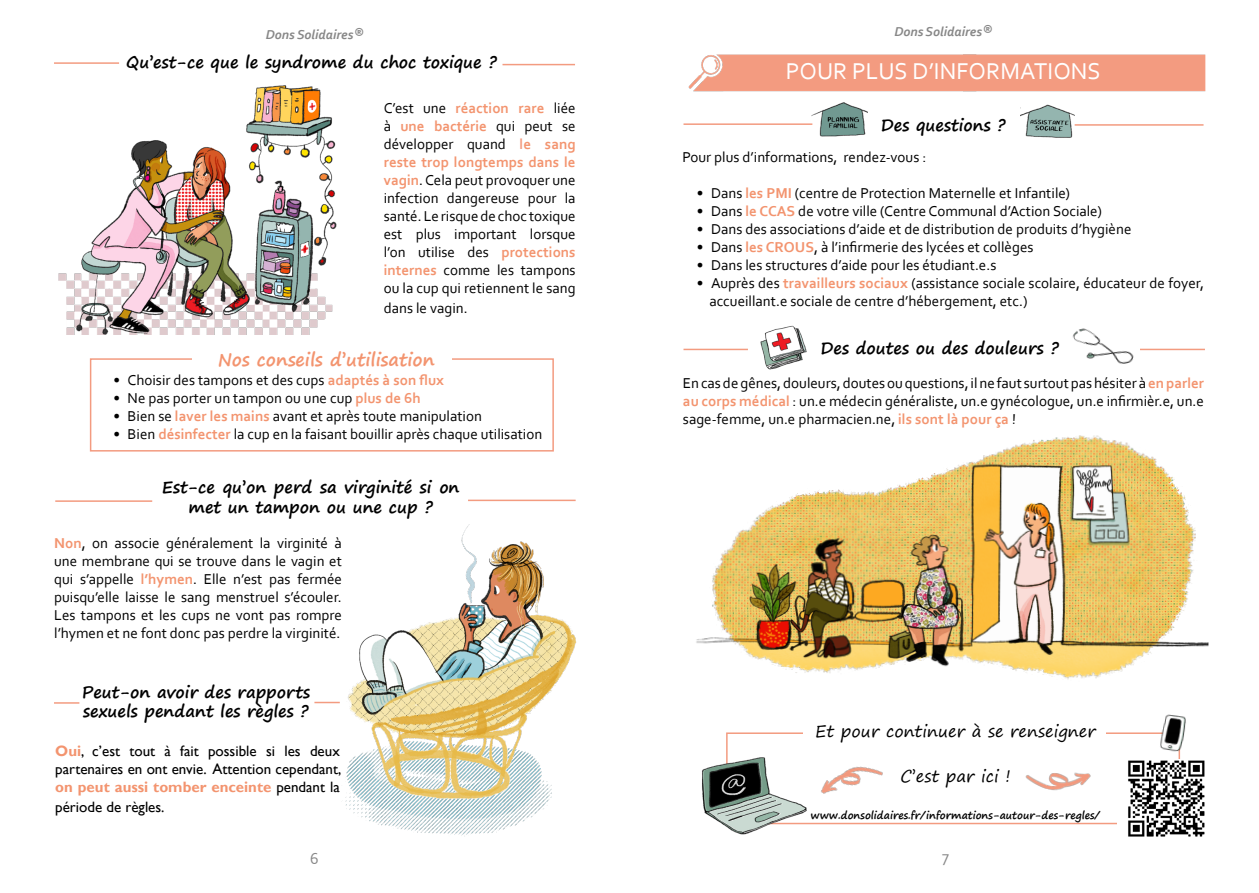
<style>
.page{position:relative;width:1259px;height:893px;background:#fff}
.page>*{position:absolute;margin:0;border:0;box-sizing:border-box;transform-origin:0 0}
.t1{font:24px "Corbel";color:#fff}
.t2{font:700 18px "Segoe Print";color:#f3946f}
.t3{font:700 16.5px/19.8px "Segoe Print";color:#000;text-align:center}
.t4{font:16.5px "Segoe Print";color:#000}
.t5{font:16.5px "Corbel";color:#878787}
.t6{font:15px/18px "Corbel";color:#000;text-align:justify}
.t7{font:15px/18px "Gill Sans";color:#000;text-align:justify}
.t8{font:italic 700 13.5px "Corbel";color:#878787}
.t9{font:700 10.5px "Segoe Print";color:#000}
.s1{font-size:16.5px}
.s2{font-weight:700;color:#f3946f}
.s3{font-weight:700;color:#f39b80}
</style>
<div class="page">
<hr style="left:502px;top:64px;width:73px;height:1px;background:#f39b80">
<hr style="left:54px;top:62px;width:65px;height:2px;background:#f39b80">
<img style="left:58px;top:85px;width:279px;height:250px">
<hr style="left:468px;top:500px;width:107px;height:1px;background:#f39b80">
<hr style="left:55px;top:500px;width:97px;height:2px;background:#f39b80">
<div style="left:90px;top:358px;width:464px;height:94px;border:2px solid #f39b80"></div>
<div style="left:192px;top:351px;width:259px;height:18px;background:#fff"></div>
<img style="left:345px;top:524px;width:232px;height:313px">
<hr style="left:54px;top:702px;width:25px;height:2px;background:#f39b80">
<svg style="left:314px;top:702px;width:26px;height:1px"></svg>
<img style="left:696px;top:435px;width:513px;height:244px">
<hr style="left:683px;top:123px;width:129px;height:2px;background:#f39b80">
<hr style="left:1140px;top:349px;width:65px;height:1px;background:#f39b80">
<hr style="left:683px;top:349px;width:65px;height:1px;background:#f39b80">
<img style="left:747px;top:325px;width:60px;height:45px">
<img style="left:1072px;top:328px;width:72px;height:36px">
<div style="left:726px;top:732px;width:454px;height:92px;border:2px solid #f39b80"></div>
<div style="left:803px;top:727px;width:302px;height:18px;background:#fff"></div>
<img style="left:702px;top:748px;width:70px;height:87px">
<hr style="left:1074px;top:124px;width:129px;height:2px;background:#f39b80">
<img style="left:1025px;top:732px;width:104px;height:59px">
<img style="left:688px;top:54px;width:275px;height:38px">
<img style="left:1020px;top:104px;width:54px;height:34px">
<img style="left:795px;top:102px;width:72px;height:35px">
<img style="left:1117px;top:759px;width:88px;height:78px">
<img style="left:772px;top:766px;width:126px;height:59px">
<img style="left:1155px;top:714px;width:35px;height:46px">
<p class="t8" style="left:266px;top:26px;width:99px">Dons Solidaires<span class="s1">®</span></p>
<p class="t3" style="left:126px;top:51px;width:372px">Qu’est-ce que le syndrome du choc toxique ?</p>
<p class="t6" style="left:384px;top:99px;width:193px">C’est une <span class="s2">réaction rare</span> liée à <span class="s2">une bactérie</span> qui peut se développer quand <span class="s3">l</span><span class="s2">e sang reste trop longtemps dans le vagin</span>. Cela peut provoquer une infection dangereuse pour la santé. Le risque de choc toxique est plus important lorsque l’on utilise des <span class="s2">protections internes</span> comme les tampons ou la cup qui retiennent le sang</p>
<p class="t6" style="left:384px;top:298px;width:85px">dans le vagin.</p>
<p class="t2" style="left:218px;top:343px;width:218px">Nos conseils d’utilisation</p>
<p class="t6" style="left:113px;top:370px;width:332px">• Choisir des tampons et des cups <span class="s2">adaptés à son flux</span></p>
<p class="t6" style="left:113px;top:388px;width:309px">• Ne pas porter un tampon ou une cup <span class="s2">plus de 6h</span></p>
<p class="t6" style="left:113px;top:406px;width:370px">• Bien se <span class="s2">laver les mains</span> avant et après toute manipulation</p>
<p class="t6" style="left:113px;top:424px;width:430px">• Bien <span class="s2">désinfecter</span> la cup en la faisant bouillir après chaque utilisation</p>
<p class="t3" style="left:162px;top:477px;width:299px">Est-ce qu’on perd sa virginité si on met un tampon ou une cup ?</p>
<p class="t6" style="left:54px;top:534px;width:289px"><span class="s2">Non</span>, on associe généralement la virginité à une membrane qui se trouve dans le vagin et qui s’appelle <span class="s2">l’hymen</span>. Elle n’est pas fermée puisqu’elle laisse le sang menstruel s’écouler.<br>Les tampons et les cups ne vont pas rompre l’hymen et ne font donc pas perdre la virginité.</p>
<p class="t3" style="left:82px;top:681px;width:229px;text-align:left">Peut-on avoir des rapports sexuels pendant les règles ?</p>
<p class="t7" style="left:55px;top:742px;width:287px"><span class="s2">Oui</span>, c’est tout à fait possible si les deux partenaires en ont envie. Attention cependant, <span class="s2">on peut aussi tomber enceinte</span> pendant la</p>
<p class="t7" style="left:55px;top:798px;width:111px">période de règles.</p>
<p class="t5" style="left:310px;top:848px;width:10px">6</p>
<p class="t8" style="left:894px;top:23px;width:99px">Dons Solidaires<span class="s1">®</span></p>
<h1 class="t1" style="left:786px;top:56px;width:316px">POUR PLUS D’INFORMATIONS</h1>
<p class="t3" style="left:881px;top:115px;width:126px">Des questions ?</p>
<p class="t6" style="left:682px;top:147px;width:245px">Pour plus d’informations, rendez-vous :</p>
<p class="t6" style="left:697px;top:183px;width:375px">• Dans <span class="s2">les PMI</span> (centre de Protection Maternelle et Infantile)</p>
<p class="t6" style="left:697px;top:201px;width:406px">• Dans <span class="s2">le CCAS</span> de votre ville (Centre Communal d’Action Sociale)</p>
<p class="t6" style="left:697px;top:219px;width:436px">• Dans des associations d’aide et de distribution de produits d’hygiène</p>
<p class="t6" style="left:697px;top:237px;width:338px">• Dans <span class="s2">les CROUS</span>, à l’infirmerie des lycées et collèges</p>
<p class="t6" style="left:697px;top:255px;width:301px">• Dans les structures d’aide pour les étudiant.e.s</p>
<p class="t6" style="left:709px;top:273px;width:496px;text-indent:-13px">• Auprès des <span class="s2">travailleurs sociaux</span> (assistance sociale scolaire, éducateur de foyer, accueillant.e sociale de centre d’hébergement, etc.)</p>
<p class="t3" style="left:820px;top:337px;width:240px">Des doutes ou des douleurs ?</p>
<p class="t6" style="left:683px;top:374px;width:522px">En cas de gênes, douleurs, doutes ou questions, il ne faut surtout pas hésiter à <span class="s2">en parler au corps médical</span> : un.e médecin généraliste, un.e gynécologue, un.e infirmièr.e, un.e sage-femme, un.e pharmacien.ne, <span class="s2">ils sont là pour ça</span> !</p>
<p class="t4" style="left:815px;top:717px;width:282px">Et pour continuer à se renseigner</p>
<p class="t4" style="left:900px;top:761px;width:112px">C’est par ici !</p>
<p class="t9" style="left:810px;top:806px;width:292px">www.donsolidaires.fr/informations-autour-des-regles/</p>
<p class="t5" style="left:942px;top:846px;width:9px">7</p>
</div>
